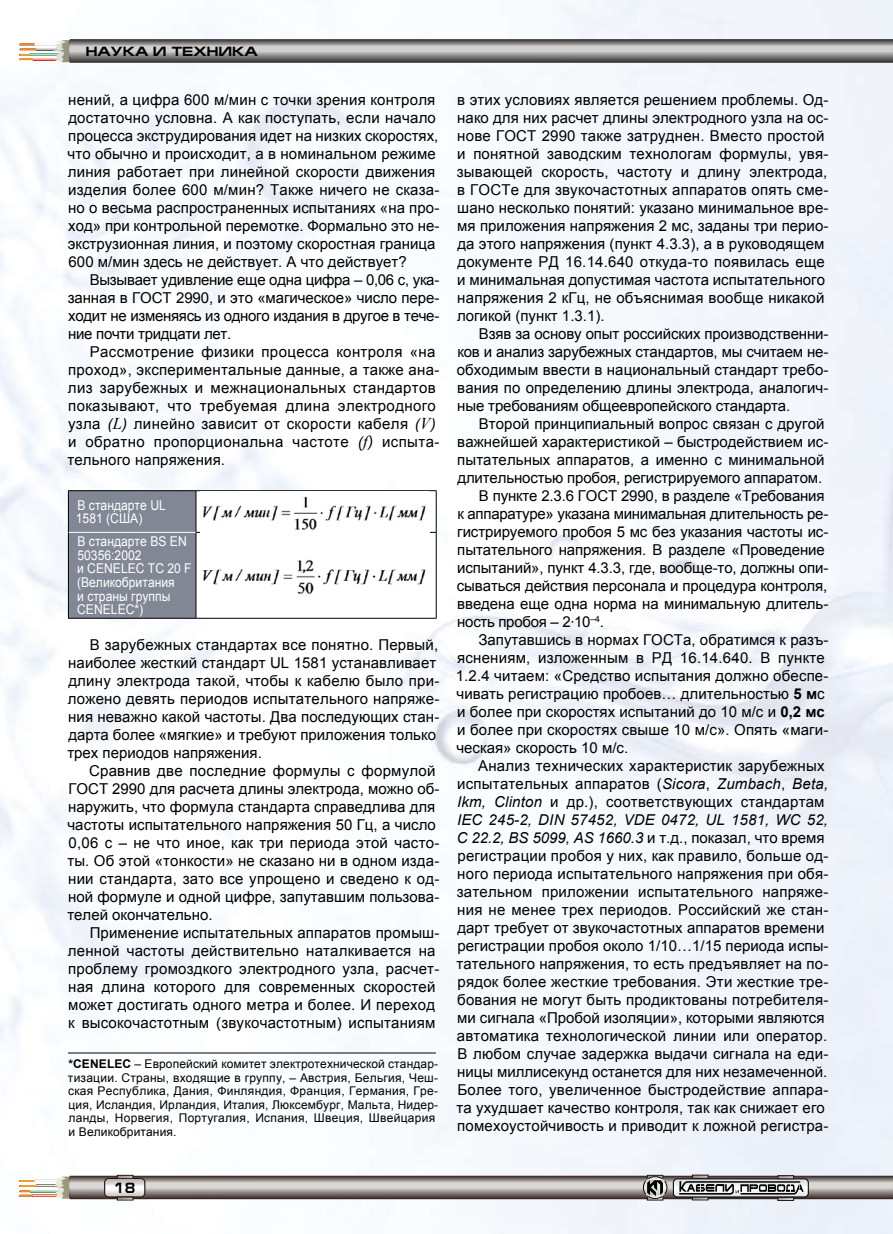
<style>
.page{position:relative;width:893px;height:1234px;background:#fff}
.page>*{position:absolute;margin:0;border:0;box-sizing:border-box;transform-origin:0 0}
.t1{font:15px/18px "Arial";letter-spacing:.01em;color:#000}
.t2{font:15px "Arial";letter-spacing:-.01em;color:#000}
.t3{font:15px "Arial";letter-spacing:-.02em;color:#000}
.t4{font:italic 15px "Arial";letter-spacing:.015em;color:#000}
.t5{font:700 15px "Europe Ext";color:#000;scale:.8 1}
.t6{font:13.5px/13.5px "Arial";color:#fff;scale:.9 1}
.t7{font:700 13.5px "Europe Ext";color:#000}
.t8{font:12px/13.5px "Arial";letter-spacing:.02em;color:#000}
.s1{font-style:italic}
.s2{font-family:"Times New Roman";font-style:italic;font-size:16.5px}
.s3{font-weight:700}
</style>
<div class="page">
<img style="left:0;top:0;width:893px;height:1233px">
<svg style="left:19px;top:39px;width:874px;height:24px;background:#92908f"></svg>
<svg style="left:19px;top:1174px;width:874px;height:26px;background:#9e9895"></svg>
<svg style="left:69px;top:491px;width:367px;height:126px"></svg>
<hr style="left:68px;top:490px;width:128px;height:1px;background:#000">
<hr style="left:68px;top:491px;width:1px;height:41px;background:#000">
<hr style="left:196px;top:490px;width:241px;height:1px;background:#000">
<hr style="left:196px;top:491px;width:1px;height:41px;background:#000">
<hr style="left:436px;top:491px;width:1px;height:41px;background:#000">
<hr style="left:68px;top:532px;width:1px;height:85px;background:#000">
<hr style="left:196px;top:532px;width:241px;height:1px;background:#000">
<hr style="left:196px;top:532px;width:1px;height:85px;background:#000">
<hr style="left:436px;top:532px;width:1px;height:85px;background:#000">
<hr style="left:68px;top:617px;width:128px;height:1px;background:#000">
<hr style="left:196px;top:617px;width:241px;height:1px;background:#000">
<hr style="left:69px;top:532px;width:127px;height:1px;background:#fff">
<img style="left:201px;top:491px;width:228px;height:41px">
<img style="left:201px;top:554px;width:228px;height:42px">
<hr style="left:68px;top:1052px;width:368px;height:1px;background:#000">
<p class="t7" style="left:86px;top:44px;width:173px">НАУКА И ТЕХНИКА</p>
<p class="t1" style="left:67px;top:90px;width:373px">нений, а цифра 600 м/мин с точки зрения контроля достаточно условна. А как поступать, если начало процесса экструдирования идет на низких скоростях, что обычно и происходит, а в номинальном режиме линия работает при линейной скорости движения изделия более 600 м/мин? Также ничего не сказа&shy;но о весьма распространенных испытаниях «на про&shy;ход» при контрольной перемотке. Формально это не&shy;экструзионная линия, и поэтому скоростная граница 600 м/мин здесь не действует. А что действует?</p>
<p class="t1" style="left:68px;top:270px;width:373px;text-align:justify;text-indent:22px">Вызывает удивление еще одна цифра – 0,06 с, ука&shy;занная в ГОСТ 2990, и это «магическое» число пере&shy;ходит не изменяясь из одного издания в другое в тече&shy;ние почти тридцати лет.</p>
<p class="t1" style="left:67px;top:342px;width:373px;text-indent:22px">Рассмотрение физики процесса контроля «на проход», экспериментальные данные, а также ана&shy;лиз зарубежных и межнациональных стандартов показывают, что требуемая длина электродного узла <span class="s1">(</span><span class="s2">L</span><span class="s1">)</span> линейно зависит от скорости кабеля <span class="s1">(</span><span class="s2">V</span><span class="s1">) </span>и обратно пропорциональна частоте <span class="s1">(</span><span class="s2">f</span><span class="s1">)</span> испыта&shy;тельного напряжения.</p>
<p class="t6" style="left:76px;top:498px;width:101px">В стандарте UL<br>1581 (США)</p>
<p class="t6" style="left:77px;top:535px;width:129px">В стандарте BS EN<br>50356:2002<br>и CENELEC TC 20 F (Великобритания<br>и cтраны группы<br>CENELEC*)</p>
<p class="t1" style="left:67px;top:636px;width:373px;text-indent:22px">В зарубежных стандартах все понятно. Первый, наиболее жесткий стандарт UL 1581 устанавливает длину электрода такой, чтобы к кабелю было при&shy;ложено девять периодов испытательного напряже&shy;ния неважно какой частоты. Два последующих стан&shy;дарта более «мягкие» и требуют приложения только трех периодов напряжения.</p>
<p class="t1" style="left:67px;top:762px;width:373px;text-indent:22px">Сравнив две последние формулы с формулой ГОСТ 2990 для расчета длины электрода, можно об&shy;наружить, что формула стандарта справедлива для частоты испытательного напряжения 50 Гц, а число 0,06 с – не что иное, как три периода этой часто&shy;ты. Об этой «тонкости» не сказано ни в одном изда&shy;нии стандарта, зато все упрощено и сведено к од&shy;ной формуле и одной цифре, запутавшим пользова&shy;телей окончательно.</p>
<p class="t1" style="left:68px;top:924px;width:373px;text-indent:22px">Применение испытательных аппаратов промыш&shy;ленной частоты действительно наталкивается на проблему громоздкого электродного узла, расчет&shy;ная длина которого для современных скоростей может достигать одного метра и более. И переход к высокочастотным (звукочастотным) испытаниям</p>
<p class="t8" style="left:68px;top:1057px;width:372px"><span class="s3">*CENELEC</span> – Европейский комитет электротехнической стандар&shy;тизации. Страны, входящие в группу, – Австрия, Бельгия, Чеш&shy;ская Республика, Дания, Финляндия, Франция, Германия, Гре&shy;ция, Исландия, Ирландия, Италия, Люксембург, Мальта, Нидер&shy;ланды, Норвегия, Португалия, Испания, Швеция, Швейцария и Великобритания.</p>
<p class="t5" style="left:114px;top:1179px;width:27px">18</p>
<p class="t1" style="left:457px;top:90px;width:373px">в этих условиях является решением проблемы. Од&shy;нако для них расчет длины электродного узла на ос&shy;нове ГОСТ 2990 также затруднен. Вместо простой и понятной заводским технологам формулы, увя&shy;зывающей скорость, частоту и длину электрода, в ГОСТе для звукочастотных аппаратов опять сме&shy;шано несколько понятий: указано минимальное вре&shy;мя приложения напряжения 2 мс, заданы три перио&shy;да этого напряжения (пункт 4.3.3), а в руководящем документе РД 16.14.640 откуда-то появилась еще и минимальная допустимая частота испытательного напряжения 2 кГц, не объяснимая вообще никакой логикой (пункт 1.3.1).</p>
<p class="t1" style="left:457px;top:324px;width:373px;text-align:justify;text-indent:22px">Взяв за основу опыт российских производственни&shy;ков и анализ зарубежных стандартов, мы считаем не&shy;обходимым ввести в национальный стандарт требо&shy;вания по определению длины электрода, аналогич&shy;ные требованиям общеевропейского стандарта.</p>
<p class="t1" style="left:479px;top:414px;width:347px">Второй принципиальный вопрос связан с другой</p>
<p class="t1" style="left:457px;top:432px;width:373px">важнейшей характеристикой – быстродействием ис-</p>
<p class="t1" style="left:457px;top:450px;width:369px">пытательных аппаратов, а именно с минимальной</p>
<p class="t2" style="left:457px;top:467px;width:366px">длительностью пробоя, регистрируемого аппаратом.</p>
<p class="t2" style="left:479px;top:485px;width:347px">В пункте 2.3.6 ГОСТ 2990, в разделе «Требования</p>
<p class="t3" style="left:457px;top:503px;width:373px">к аппаратуре» указана минимальная длительность ре-</p>
<p class="t1" style="left:457px;top:522px;width:373px">гистрируемого пробоя 5 мс без указания частоты ис-</p>
<p class="t1" style="left:457px;top:540px;width:369px">пытательного напряжения. В разделе «Проведение</p>
<p class="t2" style="left:457px;top:557px;width:373px">испытаний», пункт 4.3.3, где, вообще-то, должны опи-</p>
<p class="t1" style="left:457px;top:576px;width:372px">сываться действия персонала и процедура контроля,</p>
<p class="t1" style="left:457px;top:594px;width:373px">введена еще одна норма на минимальную длитель-</p>
<p class="t3" style="left:457px;top:611px;width:148px">ность пробоя – 2·10<sup>–4</sup>.</p>
<p class="t1" style="left:478px;top:630px;width:352px">Запутавшись в нормах ГОСТа, обратимся к разъ-</p>
<p class="t1" style="left:457px;top:648px;width:369px">яснениям, изложенным в РД 16.14.640. В пункте</p>
<p class="t1" style="left:456px;top:666px;width:374px">1.2.4 читаем: «Средство испытания должно обеспе-</p>
<p class="t1" style="left:456px;top:684px;width:370px">чивать регистрацию пробоев… длительностью <span class="s3">5 м</span>с</p>
<p class="t1" style="left:457px;top:702px;width:369px">и более при скоростях испытаний до 10 м/с и <span class="s3">0,2 мс</span></p>
<p class="t1" style="left:457px;top:720px;width:373px">и более при скоростях свыше 10 м/с». Опять «маги-</p>
<p class="t1" style="left:456px;top:738px;width:173px">ческая» скорость 10 м/с.</p>
<p class="t1" style="left:478px;top:756px;width:348px">Анализ технических характеристик зарубежных</p>
<p class="t1" style="left:457px;top:774px;width:372px">испытательных аппаратов (<span class="s1">Sicora</span>, <span class="s1">Zumbach</span>, <span class="s1">Beta,</span></p>
<p class="t1" style="left:457px;top:792px;width:369px"><span class="s1">Ikm, Clinton</span> и др.), соответствующих стандартам</p>
<p class="t4" style="left:457px;top:809px;width:373px">IEC 245-2, DIN 57452, VDE 0472, UL 1581, WC 52,</p>
<p class="t1" style="left:457px;top:828px;width:369px"><span class="s1">C 22.2, BS 5099, AS 1660.3</span> и т.д., показал, что время</p>
<p class="t1" style="left:457px;top:846px;width:372px">регистрации пробоя у них, как правило, больше од-</p>
<p class="t1" style="left:457px;top:864px;width:373px">ного периода испытательного напряжения при обя-</p>
<p class="t1" style="left:457px;top:882px;width:373px">зательном приложении испытательного напряже-</p>
<p class="t1" style="left:457px;top:900px;width:373px">ния не менее трех периодов. Российский же стан-</p>
<p class="t1" style="left:457px;top:918px;width:368px">дарт требует от звукочастотных аппаратов времени</p>
<p class="t1" style="left:457px;top:936px;width:372px">регистрации пробоя около 1/10…1/15 периода испы-</p>
<p class="t1" style="left:456px;top:954px;width:373px">тательного напряжения, то есть предъявляет на по-</p>
<p class="t1" style="left:457px;top:972px;width:372px">рядок более жесткие требования. Эти жесткие тре-</p>
<p class="t1" style="left:457px;top:990px;width:373px">бования не могут быть продиктованы потребителя-</p>
<p class="t1" style="left:457px;top:1008px;width:369px">ми сигнала «Пробой изоляции», которыми являются</p>
<p class="t1" style="left:457px;top:1026px;width:372px">автоматика технологической линии или оператор.</p>
<p class="t1" style="left:458px;top:1044px;width:372px">В любом случае задержка выдачи сигнала на еди-</p>
<p class="t1" style="left:457px;top:1062px;width:372px">ницы миллисекунд останется для них незамеченной.</p>
<p class="t1" style="left:457px;top:1080px;width:372px">Более того, увеличенное быстродействие аппара-</p>
<p class="t1" style="left:456px;top:1098px;width:370px">та ухудшает качество контроля, так как снижает его</p>
<p class="t1" style="left:457px;top:1116px;width:373px">помехоустойчивость и приводит к ложной регистра-</p>
</div>
